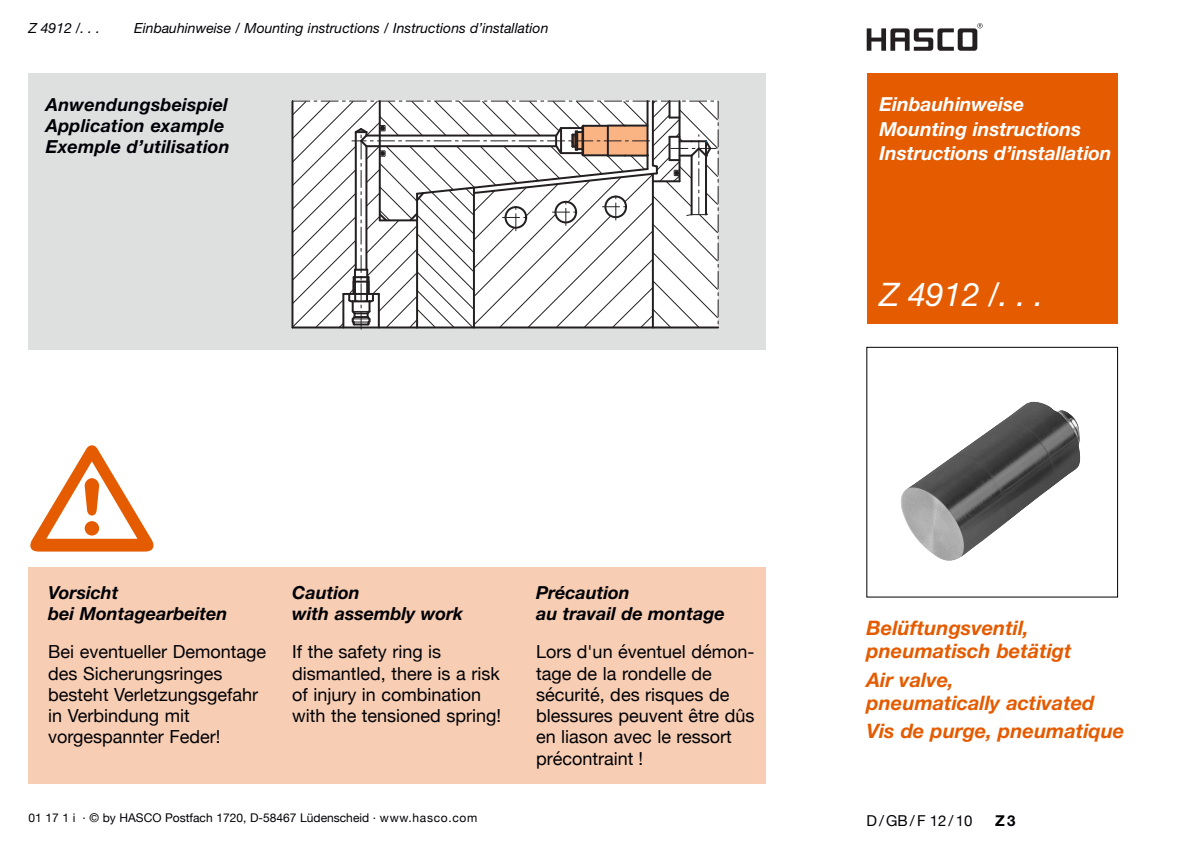
<style>
.page{position:relative;width:1191px;height:842px;background:#fff}
.page>*{position:absolute;margin:0;border:0;box-sizing:border-box;transform-origin:0 0}
.t1{font:italic 32.4px "Helvetica Neue";color:#fff}
.t2{font:italic 700 20px/23px "Helvetica Neue";color:#e45b00}
.t3{font:italic 700 19.4px/24.8px "Helvetica Neue";letter-spacing:-.005em;color:#fff}
.t4{font:18px/21.2px "Helvetica Neue";color:#000006}
.t5{font:italic 700 18px/21.2px "Helvetica Neue";color:#000006}
.t6{font:15px "Helvetica Neue";color:#000006}
.t7{font:700 15px "Helvetica Neue";color:#000006}
.t8{font:italic 14px "Helvetica Neue";color:#000006}
.t9{font:12px "Helvetica Neue";color:#000006}
</style>
<div class="page">
<div style="left:867px;top:73px;width:250px;height:250px;background:#e45b00"></div>
<img style="left:900px;top:401px;width:181px;height:160px">
<svg style="left:866px;top:23px;width:116px;height:28px"></svg>
<div style="left:28px;top:73px;width:737px;height:277px;background:#dee0e0"></div>
<svg style="left:291px;top:100px;width:428px;height:229px;background:#e1e0df"></svg>
<hr style="left:607px;top:126px;width:2px;height:30px;background:#231f20">
<div style="left:28px;top:567px;width:737px;height:216px;background:#f7ceb3"></div>
<p class="t8" style="left:28px;top:23px;width:73px">Z 4912 /. . .</p>
<p class="t8" style="left:134px;top:23px;width:416px">Einbauhinweise / Mounting instructions / Instructions d’installation</p>
<p class="t5" style="left:46px;top:96px;width:185px">Anwendungsbeispiel<br>Application example<br>Exemple d’utilisation</p>
<p class="t3" style="left:879px;top:93px;width:234px">Einbauhinweise<br>Mounting instructions<br>Instructions d’installation</p>
<h1 class="t1" style="left:879px;top:283px;width:165px">Z 4912 /. . .</h1>
<p class="t5" style="left:48px;top:583px;width:181px">Vorsicht<br>bei Montagearbeiten</p>
<p class="t4" style="left:48px;top:641px;width:219px">Bei eventueller Demontage des Sicherungsringes besteht Verletzungsgefahr in Verbindung mit vorgespannter Feder!</p>
<p class="t5" style="left:292px;top:583px;width:173px">Caution<br>with assembly work</p>
<p class="t4" style="left:292px;top:641px;width:210px">If the safety ring is dismantled, there is a risk of injury in combination with the tensioned spring!</p>
<p class="t5" style="left:536px;top:583px;width:190px">Précaution<br>au travail de montage</p>
<p class="t4" style="left:536px;top:641px;width:220px">Lors d'un éventuel démon&shy;tage de la rondelle de sécurité, des risques de blessures peuvent être dûs en liason avec le ressort précontraint !</p>
<p class="t2" style="left:866px;top:618px;width:206px">Belüftungsventil, pneumatisch betätigt</p>
<p class="t2" style="left:866px;top:670px;width:229px">Air valve,<br>pneumatically activated</p>
<p class="t2" style="left:866px;top:722px;width:259px">Vis de purge, pneumatique</p>
<p class="t9" style="left:28px;top:811px;width:450px">01 17 1 i · © by HASCO Postfach 1720, D-58467 Lüdenscheid · www.hasco.com</p>
<p class="t6" style="left:866px;top:811px;width:107px">D/GB/F 12/10</p>
<p class="t7" style="left:995px;top:815px;width:22px">Z 3</p>
</div>
